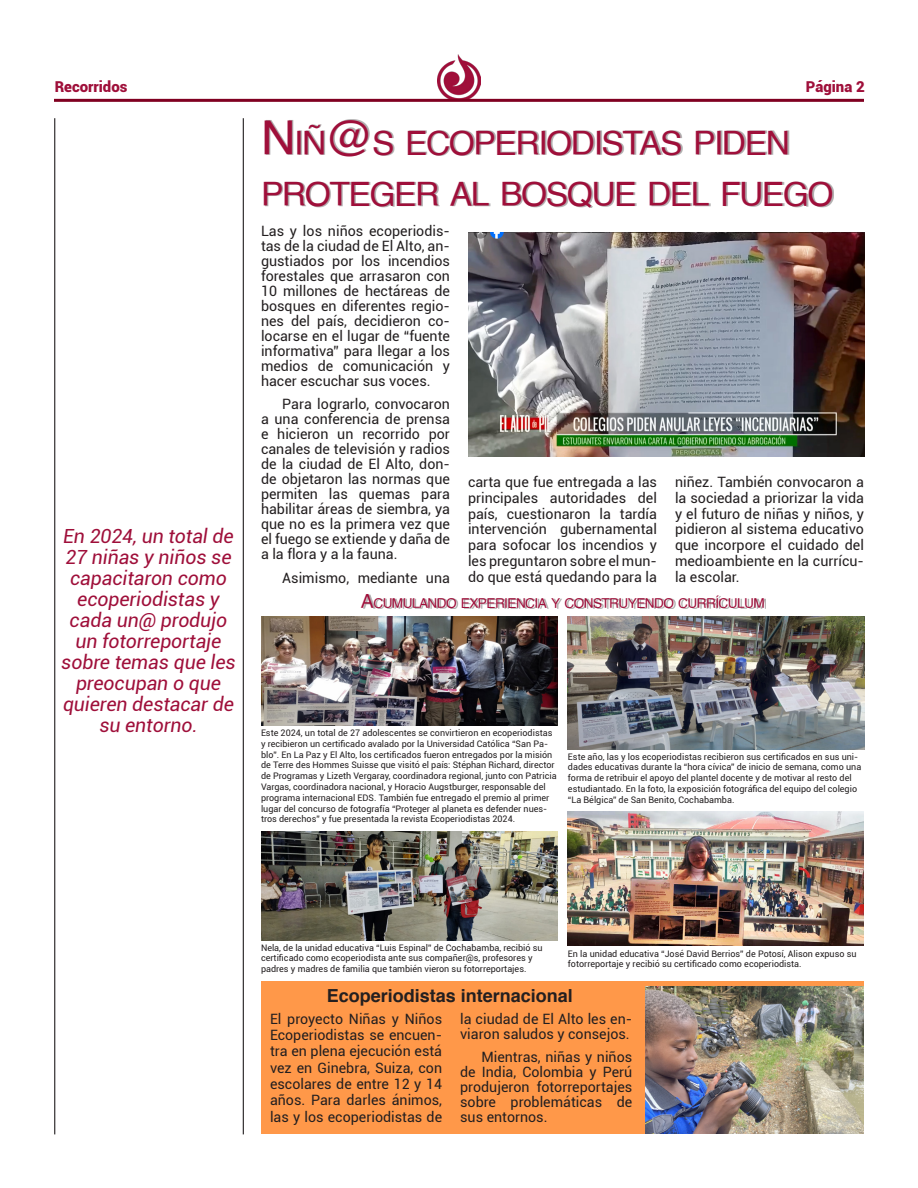
<style>
.page{position:relative;width:918px;height:1188px;background:#fff}
.page>*{position:absolute;margin:0;border:0;box-sizing:border-box;transform-origin:0 0}
.t1{font:33.6px/51px "Helvetica";letter-spacing:-.045em;color:#9f0f3a}
.t2{font:italic 19.5px/21px "Roboto";letter-spacing:-.005em;color:#9f0f3a;text-align:center}
.t3{font:700 18px "Helvetica";color:#231f20}
.t4{font:900 15px "Roboto";color:#9f0f3a}
.t5{font:14.25px/15px "Roboto";color:#231f20;text-align:justify}
.t6{font:13.65px "Helvetica";letter-spacing:-.045em;color:#9f0f3a}
.t7{font:9px/10.8px "Roboto";color:#231f20}
.s1{font-size:48px}
.s2{font-size:19.5px}
</style>
<div class="page">
<div style="left:261px;top:982px;width:603px;height:152px;background:#ff9849"></div>
<hr style="left:54px;top:118px;width:1px;height:1016px;background:#231f20">
<img style="left:438px;top:54px;width:42px;height:45px">
<hr style="left:54px;top:99px;width:810px;height:3px;background:#800021">
<hr style="left:243px;top:118px;width:1px;height:1016px;background:#231f20">
<div style="left:265px;top:119px;width:569px;height:89px;background:#231f20;opacity:.35"></div>
<img style="left:468px;top:233px;width:397px;height:223px">
<div style="left:363px;top:594px;width:403px;height:15px;background:#231f20;opacity:.35"></div>
<img style="left:261px;top:616px;width:296px;height:109px">
<img style="left:568px;top:617px;width:296px;height:132px">
<img style="left:261px;top:832px;width:296px;height:109px">
<img style="left:568px;top:811px;width:296px;height:135px">
<img style="left:645px;top:987px;width:219px;height:147px">
<p class="t4" style="left:55px;top:76px;width:74px">Recorridos</p>
<p class="t4" style="left:806px;top:76px;width:60px">Página 2</p>
<p class="t2" style="left:61px;top:524px;width:176px">En 2024, un total de<br>27 niñas y niños se capacitaron como ecoperiodistas y cada un@ produjo un fotorreportaje sobre temas que les preocupan o que quieren destacar de su entorno.</p>
<p class="t1" style="left:261px;top:118px;width:574px"><span class="s1">N</span> IÑ<span class="s1">@</span>S ECOPERIODISTAS PIDEN<br>PROTEGER AL BOSQUE DEL FUEGO</p>
<p class="t5" style="left:261px;top:223px;width:191px">Las y los niños ecoperiodis&shy;tas de la ciudad de El Alto, an&shy;gustiados por los incendios forestales que arrasaron con 10 millones de hectáreas de bosques en diferentes regio&shy;nes del país, decidieron co&shy;locarse en el lugar de “fuente informativa” para llegar a los medios de comunicación y hacer escuchar sus voces.</p>
<p class="t5" style="left:261px;top:396px;width:191px;text-indent:21px">Para lograrlo, convocaron a una conferencia de prensa e hicieron un recorrido por canales de televisión y radios de la ciudad de El Alto, don&shy;de objetaron las normas que permiten las quemas para habilitar áreas de siembra, ya que no es la primera vez que el fuego se extiende y daña de a la flora y a la fauna.</p>
<p class="t5" style="left:282px;top:570px;width:169px">Asimismo, mediante una</p>
<p class="t5" style="left:468px;top:474px;width:191px;line-height:15.8px">carta que fue entregada a las principales autoridades del país, cuestionaron la tardía intervención gubernamental para sofocar los incendios y les preguntaron sobre el mun&shy;do que está quedando para la</p>
<p class="t5" style="left:675px;top:474px;width:191px;line-height:15.8px">niñez. También convocaron a la sociedad a priorizar la vida y el futuro de niñas y niños, y pidieron al sistema educativo que incorpore el cuidado del medioambiente en la currícu&shy;la escolar.</p>
<p class="t6" style="left:361px;top:593px;width:405px"><span class="s2">A</span>CUMULANDO EXPERIENCIA Y CONSTRUYENDO CURRÍCULUM</p>
<p class="t7" style="left:261px;top:727px;width:297px">Este 2024, un total de 27 adolescentes se convirtieron en ecoperiodistas y recibieron un certificado avalado por la Universidad Católica “San Pa&shy;blo”. En La Paz y El Alto, los certificados fueron entregados por la misión de Terre des Hommes Suisse que visitó el país: Stéphan Richard, director de Programas y Lizeth Vergaray, coordinadora regional, junto con Patricia Vargas, coordinadora nacional, y Horacio Augstburger, responsable del programa internacional EDS. También fue entregado el premio al primer lugar del concurso de fotografía “Proteger al planeta es defender nues&shy;tros derechos” y fue presentada la revista Ecoperiodistas 2024.</p>
<p class="t7" style="left:568px;top:751px;width:295px">Este año, las y los ecoperiodistas recibieron sus certificados en sus uni&shy;dades educativas durante la “hora cívica” de inicio de semana, como una forma de retribuir el apoyo del plantel docente y de motivar al resto del estudiantado. En la foto, la exposición fotográfica del equipo del colegio “La Bélgica” de San Benito, Cochabamba.</p>
<p class="t7" style="left:261px;top:942px;width:283px">Nela, de la unidad educativa “Luis Espinal” de Cochabamba, recibió su certificado como ecoperiodista ante sus compañer@s, profesores y padres y madres de familia que también vieron su fotorreportajes.</p>
<p class="t3" style="left:327px;top:982px;width:248px">Ecoperiodistas internacional</p>
<p class="t7" style="left:568px;top:948px;width:290px">En la unidad educativa “José David Berrios” de Potosí, Alison expuso su fotorreportaje y recibió su certificado como ecoperiodista.</p>
<p class="t5" style="left:270px;top:1010px;width:174px;line-height:16.4px">El proyecto Niñas y Niños Ecoperiodistas se encuen&shy;tra en plena ejecución está vez en Ginebra, Suiza, con escolares de entre 12 y 14 años. Para darles ánimos, las y los ecoperiodistas de</p>
<p class="t5" style="left:460px;top:1010px;width:174px">la ciudad de El Alto les en&shy;viaron saludos y consejos.</p>
<p class="t5" style="left:460px;top:1049px;width:174px;text-indent:21px">Mientras, niñas y niños de India, Colombia y Perú produjeron fotorreportajes sobre problemáticas de sus entornos.</p>
</div>
